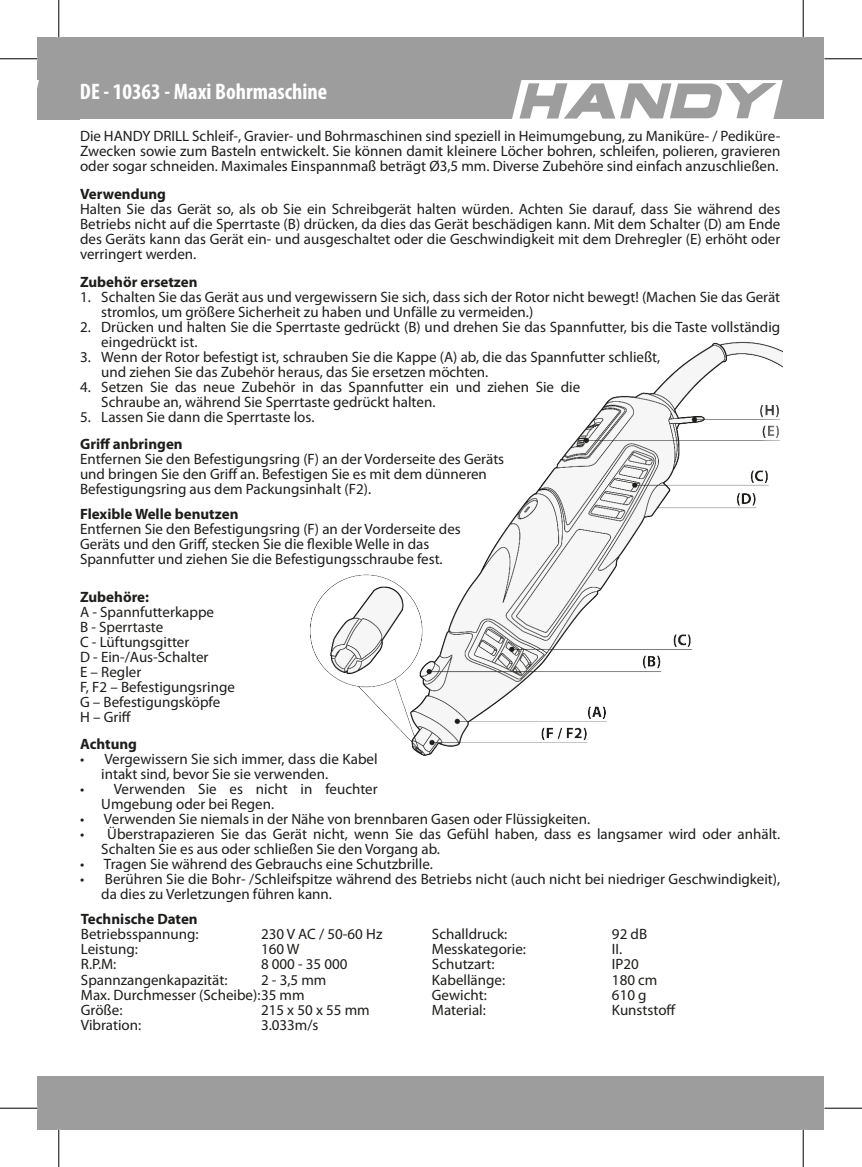
<style>
.page{position:relative;width:862px;height:1167px;background:#fff}
.page>*{position:absolute;margin:0;border:0;box-sizing:border-box;transform-origin:0 0}
.t1{font:700 condensed 22.5px "Myriad Pro";color:#fff}
.t2{font:15px/15px "Myriad Pro";color:#1d1d1b}
.t3{font:700 15px "Myriad Pro";color:#1d1d1b}
</style>
<div class="page">
<div style="left:38px;top:38px;width:786px;height:81px;background:#9d9d9d"></div>
<div style="left:38px;top:1076px;width:786px;height:53px;background:#9d9d9d"></div>
<svg style="left:512px;top:80px;width:270px;height:39px"></svg>
<img style="left:310px;top:341px;width:472px;height:415px">
<hr style="left:0;top:58px;width:38px;height:1px;background:#000">
<hr style="left:824px;top:58px;width:38px;height:1px;background:#000">
<hr style="left:0;top:1107px;width:38px;height:1px;background:#000">
<hr style="left:824px;top:1107px;width:38px;height:1px;background:#000">
<hr style="left:58px;top:0;width:1px;height:37px;background:#000">
<hr style="left:58px;top:1129px;width:1px;height:37px;background:#000">
<hr style="left:802px;top:0;width:1px;height:37px;background:#000">
<hr style="left:802px;top:1129px;width:1px;height:37px;background:#000">
<h1 class="t1" style="left:80px;top:77px;width:249px">DE - 10363 - Maxi Bohrmaschine</h1>
<p class="t2" style="left:80px;top:129px;width:701px;text-align:justify">Die HANDY DRILL Schleif-, Gravier- und Bohrmaschinen sind speziell in Heimumgebung, zu Maniküre- / Pediküre-Zwecken sowie zum Basteln entwickelt. Sie können damit kleinere Löcher bohren, schleifen, polieren, gravieren oder sogar schneiden. Maximales Einspannmaß beträgt Ø3,5 mm. Diverse Zubehöre sind einfach anzuschließen.</p>
<p class="t3" style="left:80px;top:184px;width:87px">Verwendung</p>
<p class="t2" style="left:80px;top:201px;width:702px;text-align:justify">Halten Sie das Gerät so, als ob Sie ein Schreibgerät halten würden. Achten Sie darauf, dass Sie während des Betriebs nicht auf die Sperrtaste (B) drücken, da dies das Gerät beschädigen kann. Mit dem Schalter (D) am Ende des Geräts kann das Gerät ein- und ausgeschaltet oder die Geschwindigkeit mit dem Drehregler (E) erhöht oder verringert werden.</p>
<p class="t3" style="left:80px;top:272px;width:119px">Zubehör ersetzen</p>
<p class="t2" style="left:101px;top:289px;width:680px;text-indent:-21px">1. Schalten Sie das Gerät aus und vergewissern Sie sich, dass sich der Rotor nicht bewegt! (Machen Sie das Gerät stromlos, um größere Sicherheit zu haben und Unfälle zu vermeiden.)</p>
<p class="t2" style="left:101px;top:319px;width:680px;text-indent:-21px">2. Drücken und halten Sie die Sperrtaste gedrückt (B) und drehen Sie das Spannfutter, bis die Taste vollständig eingedrückt ist.</p>
<p class="t2" style="left:101px;top:349px;width:560px;text-indent:-21px">3. Wenn der Rotor befestigt ist, schrauben Sie die Kappe (A) ab, die das Spannfutter schließt, und ziehen Sie das Zubehör heraus, das Sie ersetzen möchten.</p>
<p class="t2" style="left:101px;top:379px;width:480px;text-indent:-21px">4. Setzen Sie das neue Zubehör in das Spannfutter ein und ziehen Sie die<br>Schraube an, während Sie Sperrtaste gedrückt halten.</p>
<p class="t2" style="left:80px;top:409px;width:236px">5. Lassen Sie dann die Sperrtaste los.</p>
<p class="t3" style="left:80px;top:434px;width:104px">Griff anbringen</p>
<p class="t2" style="left:80px;top:451px;width:425px">Entfernen Sie den Befestigungsring (F) an der Vorderseite des Geräts und bringen Sie den Griff an. Befestigen Sie es mit dem dünneren<br>Befestigungsring aus dem Packungsinhalt (F2).</p>
<p class="t3" style="left:80px;top:504px;width:160px">Flexible Welle benutzen</p>
<p class="t2" style="left:80px;top:521px;width:382px">Entfernen Sie den Befestigungsring (F) an der Vorderseite des<br>Geräts und den Griff, stecken Sie die flexible Welle in das<br>Spannfutter und ziehen Sie die Befestigungsschraube fest.</p>
<p class="t3" style="left:80px;top:587px;width:71px">Zubehöre:</p>
<p class="t2" style="left:80px;top:604px;width:156px">A - Spannfutterkappe<br>B - Sperrtaste<br>C - Lüftungsgitter<br>D - Ein-/Aus-Schalter<br>E – Regler<br>F, F2 – Befestigungsringe<br>G – Befestigungsköpfe<br>H – Griff</p>
<p class="t3" style="left:80px;top:734px;width:58px">Achtung</p>
<p class="t2" style="left:101px;top:751px;width:278px;text-indent:-21px">• Vergewissern Sie sich immer, dass die Kabel intakt sind, bevor Sie sie verwenden.</p>
<p class="t2" style="left:101px;top:781px;width:278px;text-indent:-21px">• Verwenden Sie es nicht in feuchter<br>Umgebung oder bei Regen.</p>
<p class="t2" style="left:80px;top:811px;width:511px">• Verwenden Sie niemals in der Nähe von brennbaren Gasen oder Flüssigkeiten.</p>
<p class="t2" style="left:101px;top:826px;width:680px;text-indent:-21px">• Überstrapazieren Sie das Gerät nicht, wenn Sie das Gefühl haben, dass es langsamer wird oder anhält.<br>Schalten Sie es aus oder schließen Sie den Vorgang ab.</p>
<p class="t2" style="left:80px;top:856px;width:354px">• Tragen Sie während des Gebrauchs eine Schutzbrille.</p>
<p class="t2" style="left:101px;top:871px;width:680px;text-indent:-21px">• Berühren Sie die Bohr- /Schleifspitze während des Betriebs nicht (auch nicht bei niedriger Geschwindigkeit), da dies zu Verletzungen führen kann.</p>
<p class="t3" style="left:81px;top:909px;width:118px">Technische Daten</p>
<p class="t2" style="left:81px;top:926px;width:119px">Betriebsspannung:</p>
<p class="t2" style="left:261px;top:926px;width:123px">230 V AC / 50-60 Hz</p>
<p class="t2" style="left:81px;top:941px;width:58px">Leistung:</p>
<p class="t2" style="left:261px;top:941px;width:40px">160 W</p>
<p class="t2" style="left:81px;top:956px;width:37px">R.P.M:</p>
<p class="t2" style="left:261px;top:956px;width:88px">8 000 - 35 000</p>
<p class="t2" style="left:81px;top:971px;width:148px">Spannzangenkapazität:</p>
<p class="t2" style="left:432px;top:926px;width:77px">Schalldruck:</p>
<p class="t2" style="left:612px;top:926px;width:37px">92 dB</p>
<p class="t2" style="left:432px;top:941px;width:96px">Messkategorie:</p>
<p class="t2" style="left:612px;top:941px;width:12px">II.</p>
<p class="t2" style="left:432px;top:956px;width:64px">Schutzart:</p>
<p class="t2" style="left:612px;top:956px;width:28px">IP20</p>
<p class="t2" style="left:432px;top:971px;width:75px">Kabellänge:</p>
<p class="t2" style="left:612px;top:971px;width:47px">180 cm</p>
<p class="t2" style="left:432px;top:986px;width:56px">Gewicht:</p>
<p class="t2" style="left:612px;top:986px;width:36px">610 g</p>
<p class="t2" style="left:432px;top:1001px;width:56px">Material:</p>
<p class="t2" style="left:612px;top:1001px;width:65px">Kunststoff</p>
<p class="t2" style="left:81px;top:971px;width:247px;text-indent:180px">2 - 3,5 mm<br>Max. Durchmesser (Scheibe):35 mm<br>Größe:</p>
<p class="t2" style="left:261px;top:1001px;width:110px">215 x 50 x 55 mm</p>
<p class="t2" style="left:81px;top:1016px;width:62px">Vibration:</p>
<p class="t2" style="left:261px;top:1016px;width:59px">3.033m/s</p>
</div>
